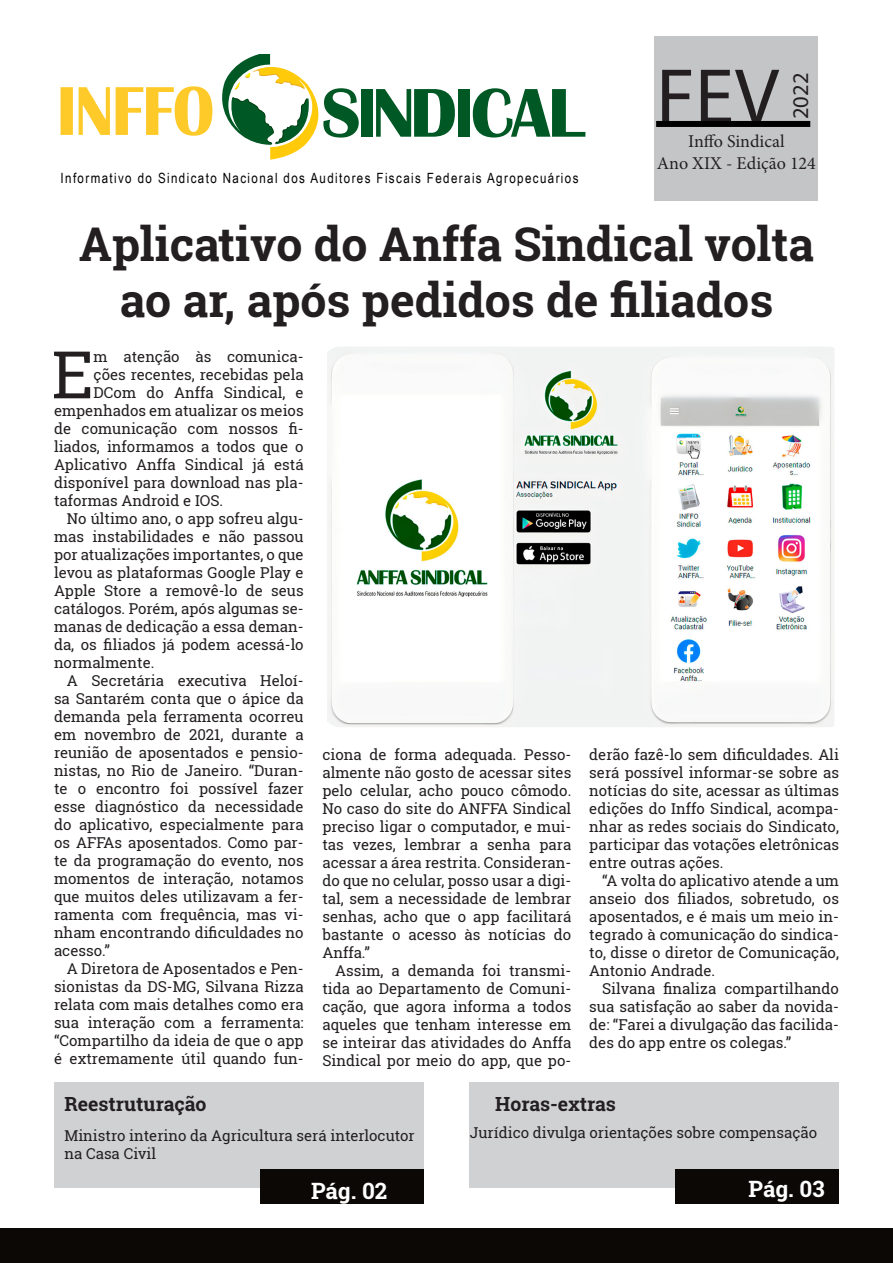
<style>
.page{position:relative;width:893px;height:1263px;background:#fff}
.page>*{position:absolute;margin:0;border:0;box-sizing:border-box;transform-origin:0 0}
.t1{font:79.5px "Myriad Pro";color:#231f20}
.capitular{font:65.7px "Roboto Slab";color:#231f20}
.t2{font:700 46.5px/55.8px "Roboto Slab";color:#231f20;text-align:center}
.numero_de_pagina{font:700 22.5px "Roboto Slab";color:#fff}
.t3{font:22.5px "Myriad Pro";color:#231f20}
.titulo_box{font:700 19.5px "Roboto Slab";color:#231f20}
.t4{font:18px/21.6px "Minion Pro";color:#231f20;text-align:center}
.Recuo_de_Parágrafo{font:15px/18px "Roboto Slab";color:#231f20;text-align:justify}
.capitular-2{font:15px "Roboto Slab";color:#231f20}
.texto{font:15px/18px "Roboto Slab";color:#231f20}
.t5{font:14.1px "Arial Narrow";letter-spacing:.1em;color:#000001}
</style>
<div class="page">
<div style="left:362px;top:89px;width:11px;height:48px;background:#005824"></div>
<svg style="left:376px;top:89px;width:79px;height:48px"></svg>
<div style="left:458px;top:89px;width:11px;height:48px;background:#005824"></div>
<svg style="left:473px;top:88px;width:112px;height:49px"></svg>
<svg style="left:61px;top:54px;width:298px;height:106px"></svg>
<div style="left:654px;top:36px;width:164px;height:165px;background:#c4c5c7"></div>
<div style="left:656px;top:121px;width:154px;height:6px;background:#000"></div>
<div style="left:0;top:1229px;width:893px;height:34px;background:#0c0806"></div>
<div style="left:54px;top:1082px;width:370px;height:106px;background:#d0d1d3"></div>
<div style="left:260px;top:1169px;width:164px;height:34px;background:#0c0806"></div>
<div style="left:469px;top:1082px;width:370px;height:106px;background:#d0d1d3"></div>
<div style="left:675px;top:1169px;width:164px;height:34px;background:#0c0806"></div>
<img style="left:327px;top:347px;width:507px;height:380px">
<p class="t5" style="left:61px;top:167px;width:519px">Informativo do Sindicato Nacional dos Auditores Fiscais Federais Agropecuários</p>
<p class="t1" style="left:656px;top:48px;width:124px">FEV</p>
<p class="t3" style="left:787px;top:119px;width:48px;rotate:-90deg">2022</p>
<p class="t4" style="left:657px;top:131px;width:161px">Inffo Sindical<br>Ano XIX - Edição 124</p>
<p class="t2" style="left:79px;top:216px;width:737px">Aplicativo do Anffa Sindical volta ao ar, após pedidos de filiados</p>
<p class="capitular" style="left:52px;top:329px;width:43px">E</p>
<p class="capitular-2" style="left:94px;top:347px;width:212px">m atenção às comunica-</p>
<p class="capitular-2" style="left:94px;top:365px;width:212px">ções recentes, recebidas pela</p>
<p class="capitular-2" style="left:94px;top:383px;width:212px">DCom do Anffa Sindical, e</p>
<p class="capitular-2" style="left:54px;top:401px;width:251px">empenhados em atualizar os meios</p>
<p class="capitular-2" style="left:54px;top:419px;width:251px">de comunicação com nossos fi-</p>
<p class="capitular-2" style="left:54px;top:437px;width:251px">liados, informamos a todos que o</p>
<p class="capitular-2" style="left:54px;top:455px;width:251px">Aplicativo Anffa Sindical já está</p>
<p class="capitular-2" style="left:54px;top:473px;width:251px">disponível para download nas pla-</p>
<p class="capitular-2" style="left:54px;top:491px;width:171px">taformas Android e IOS.</p>
<p class="Recuo_de_Parágrafo" style="left:54px;top:510px;width:251px;text-indent:13px">No último ano, o app sofreu algu&shy;mas instabilidades e não passou por atualizações importantes, o que levou as plataformas Google Play e Apple Store a removê-lo de seus catálogos. Porém, após algumas se&shy;manas de dedicação a essa deman&shy;da, os filiados já podem acessá-lo normalmente.</p>
<p class="Recuo_de_Parágrafo" style="left:54px;top:672px;width:251px;text-indent:13px">A Secretária executiva Heloí&shy;sa Santarém conta que o ápice da demanda pela ferramenta ocorreu em novembro de 2021, durante a reunião de aposentados e pensio&shy;nistas, no Rio de Janeiro. “Duran&shy;te o encontro foi possível fazer esse diagnóstico da necessidade do aplicativo, especialmente para os AFFAs aposentados. Como par&shy;te da programação do evento, nos momentos de interação, notamos que muitos deles utilizavam a fer&shy;ramenta com frequência, mas vi&shy;nham encontrando dificuldades no acesso.”</p>
<p class="Recuo_de_Parágrafo" style="left:54px;top:960px;width:251px;text-indent:13px">A Diretora de Aposentados e Pen&shy;sionistas da DS-MG, Silvana Rizza relata com mais detalhes como era sua interação com a ferramenta: “Compartilho da ideia de que o app é extremamente útil quando fun-</p>
<p class="Recuo_de_Parágrafo" style="left:322px;top:745px;width:250px">ciona de forma adequada. Pesso&shy;almente não gosto de acessar sites pelo celular, acho pouco cômodo.<br>No caso do site do ANFFA Sindical preciso ligar o computador, e mui&shy;tas vezes, lembrar a senha para acessar a área restrita. Consideran&shy;do que no celular, posso usar a digi&shy;tal, sem a necessidade de lembrar senhas, acho que o app facilitará bastante o acesso às notícias do Anffa.”</p>
<p class="Recuo_de_Parágrafo" style="left:322px;top:961px;width:250px;text-indent:13px">Assim, a demanda foi transmi&shy;tida ao Departamento de Comuni&shy;cação, que agora informa a todos aqueles que tenham interesse em se inteirar das atividades do Anffa Sindical por meio do app, que po-</p>
<p class="Recuo_de_Parágrafo" style="left:589px;top:745px;width:251px">derão fazê-lo sem dificuldades. Ali será possível informar-se sobre as notícias do site, acessar as últimas edições do Inffo Sindical, acompa&shy;nhar as redes sociais do Sindicato, participar das votações eletrônicas entre outras ações.</p>
<p class="Recuo_de_Parágrafo" style="left:589px;top:871px;width:251px;text-indent:13px">“A volta do aplicativo atende a um anseio dos filiados, sobretudo, os aposentados, e é mais um meio in&shy;tegrado à comunicação do sindica&shy;to, disse o diretor de Comunicação, Antonio Andrade.</p>
<p class="Recuo_de_Parágrafo" style="left:589px;top:979px;width:251px;text-indent:13px">Silvana finaliza compartilhando sua satisfação ao saber da novida&shy;de: “Farei a divulgação das facilida&shy;des do app entre os colegas.”</p>
<p class="titulo_box" style="left:64px;top:1091px;width:143px">Reestruturação</p>
<p class="texto" style="left:64px;top:1126px;width:352px">Ministro interino da Agricultura será interlocutor na Casa Civil</p>
<p class="numero_de_pagina" style="left:311px;top:1175px;width:78px">Pág. 02</p>
<p class="titulo_box" style="left:495px;top:1091px;width:122px">Horas-extras</p>
<p class="texto" style="left:470px;top:1124px;width:349px">Jurídico divulga orientações sobre compensação</p>
<p class="numero_de_pagina" style="left:749px;top:1174px;width:77px">Pág. 03</p>
</div>
